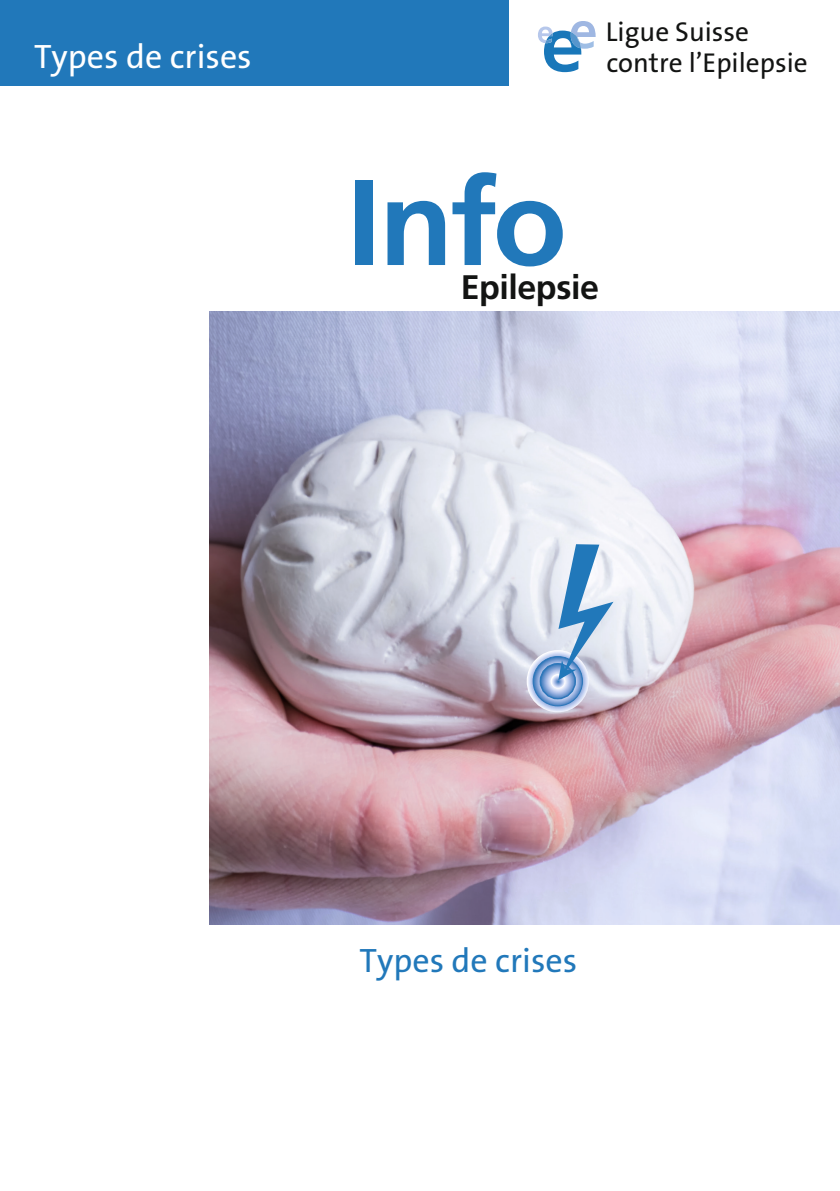
<style>
.page{position:relative;width:840px;height:1191px;background:#fff}
.page>*{position:absolute;margin:0;border:0;box-sizing:border-box;transform-origin:0 0}
.t1{font:700 121.6px "Frutiger";color:#2178ba}
.t2{font:34px "The Sans B W5 Plain";color:#fff}
.t3{font:34px "The Sans B W5 Plain";color:#2178ba}
.t4{font:700 34px "Frutiger";letter-spacing:-.015em;color:#131413}
.t5{font:27.4px/30.6px "The Sans B W5 Plain";color:#131413}
</style>
<div class="page">
<div style="left:0;top:0;width:508px;height:85px;background:#2178ba"></div>
<svg style="left:538px;top:21px;width:57px;height:51px"></svg>
<img style="left:209px;top:312px;width:630px;height:612px">
<svg style="left:526px;top:650px;width:62px;height:62px"></svg>
<svg style="left:533px;top:656px;width:49px;height:50px"></svg>
<div style="left:532px;top:656px;width:50px;height:50px;border:1px solid #fff;border-radius:50%"></div>
<svg style="left:540px;top:663px;width:35px;height:35px"></svg>
<div style="left:539px;top:663px;width:36px;height:36px;border:1px solid #fff;border-radius:50%"></div>
<svg style="left:550px;top:674px;width:14px;height:14px"></svg>
<svg style="left:558px;top:544px;width:55px;height:136px"></svg>
<p class="t2" style="left:34px;top:35px;width:219px">Types de crises</p>
<p class="t5" style="left:605px;top:17px;width:203px">Ligue Suisse contre l’Epilepsie</p>
<h1 class="t1" style="left:346px;top:151px;width:222px">Info</h1>
<p class="t4" style="left:460px;top:267px;width:139px">Epilepsie</p>
<p class="t3" style="left:359px;top:938px;width:219px">Types de crises</p>
</div>
